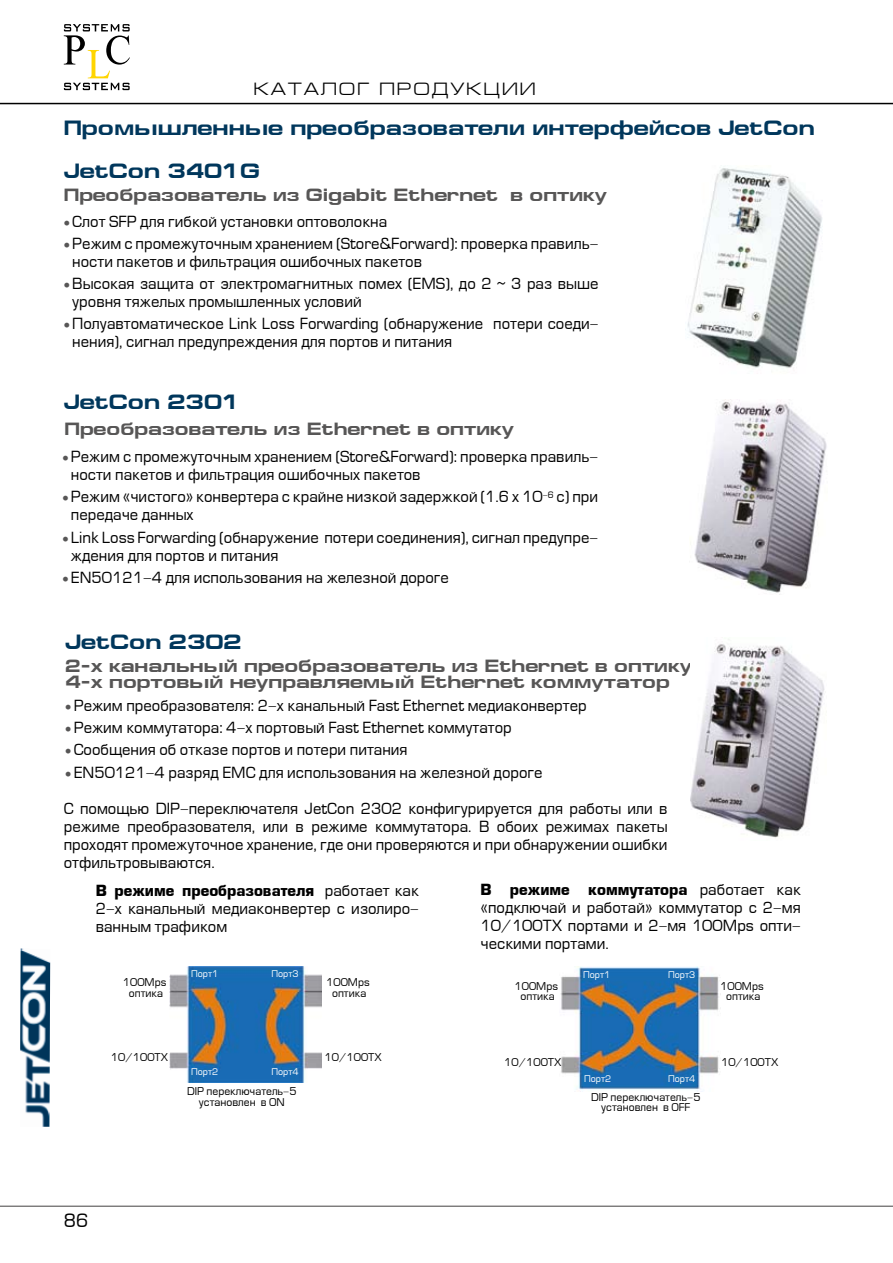
<style>
.page{position:relative;width:893px;height:1263px;background:#fff}
.page>*{position:absolute;margin:0;border:0;box-sizing:border-box;transform-origin:0 0}
.Ogl1{font:700 21px "Europe Ext";color:#00375c}
.Ogl2{font:700 21px "Europe Ext";color:#00375c}
.text{font:700 18px "Europe Ext";color:#575656}
.text-2{font:18px "Europe Ext Normal";letter-spacing:.1em;color:#000}
.t1{font:18px "Europe";color:#000}
.spis_char{font:15px/18px "Europe";color:#000}
.text-3{font:15px/18px "Europe";color:#000;text-align:justify}
.text-4{font:10.5px "Europe";color:#000}
.text-5{font:9px "Europe";color:#fff}
.s1{color:#575656}
.s2{font-weight:700}
</style>
<div class="page">
<svg style="left:64px;top:24px;width:66px;height:66px"></svg>
<hr style="left:0;top:103px;width:893px;height:1px;background:#000">
<hr style="left:0;top:1205px;width:893px;height:2px;background:#575656">
<img style="left:20px;top:948px;width:30px;height:179px">
<img style="left:694px;top:400px;width:133px;height:193px">
<img style="left:685px;top:168px;width:137px;height:200px">
<img style="left:690px;top:639px;width:135px;height:199px">
<img style="left:561px;top:966px;width:159px;height:125px">
<img style="left:170px;top:966px;width:152px;height:116px">
<p class="text-2" style="left:254px;top:79px;width:283px">КАТАЛОГ ПРОДУКЦИИ</p>
<p class="Ogl1" style="left:64px;top:116px;width:753px">Промышленные преобразователи интерфейсов JetCon</p>
<p class="Ogl2" style="left:64px;top:159px;width:198px">JetCon 3401G</p>
<p class="spis_char" style="left:64px;top:213px;width:325px"><span class="s1">•</span> Слот SFP для гибкой установки оптоволокна</p>
<p class="spis_char" style="left:72px;top:235px;width:528px;text-indent:-9px"><span class="s1">•</span> Режим с промежуточным хранением (Store&amp;Forward): проверка правиль&shy;ности пакетов и фильтрация ошибочных пакетов</p>
<p class="spis_char" style="left:72px;top:275px;width:528px;text-indent:-9px"><span class="s1">•</span> Высокая защита от электромагнитных помех (EMS), до 2 ~ 3 раз выше уровня тяжелых промышленных условий</p>
<p class="spis_char" style="left:72px;top:315px;width:528px;text-indent:-9px"><span class="s1">•</span> Полуавтоматическое Link Loss Forwarding (обнаружение потери соеди&shy;нения), сигнал предупреждения для портов и питания</p>
<p class="text" style="left:64px;top:185px;width:545px">Преобразователь из Gigabit Ethernet в оптику</p>
<p class="Ogl2" style="left:64px;top:390px;width:178px">JetCon 2301</p>
<p class="text" style="left:65px;top:419px;width:451px">Преобразователь из Ethernet в оптику</p>
<p class="spis_char" style="left:71px;top:448px;width:529px;text-indent:-9px"><span class="s1">•</span> Режим с промежуточным хранением (Store&amp;Forward): проверка правиль&shy;ности пакетов и фильтрация ошибочных пакетов</p>
<p class="spis_char" style="left:71px;top:489px;width:529px;text-indent:-9px"><span class="s1">•</span> Режим «чистого» конвертера с крайне низкой задержкой (1.6 x 10<sup>-6</sup> с) при передаче данных</p>
<p class="spis_char" style="left:71px;top:529px;width:529px;text-indent:-9px"><span class="s1">•</span> Link Loss Forwarding (обнаружение потери соединения), сигнал предупре&shy;ждения для портов и питания</p>
<p class="spis_char" style="left:62px;top:569px;width:388px"><span class="s1">•</span> EN50121-4 для использования на железной дороге</p>
<p class="Ogl2" style="left:65px;top:630px;width:178px">JetCon 2302</p>
<p class="text" style="left:65px;top:655px;width:628px">2-х канальный преобразователь из Ethernet в оптику</p>
<p class="text" style="left:65px;top:672px;width:606px">4-х портовый неуправляемый Ethernet коммутатор</p>
<p class="spis_char" style="left:65px;top:697px;width:523px"><span class="s1">•</span> Режим преобразователя: 2-х канальный Fast Ethernet медиаконвертер</p>
<p class="spis_char" style="left:65px;top:719px;width:448px"><span class="s1">•</span> Режим коммутатора: 4-х портовый Fast Ethernet коммутатор</p>
<p class="spis_char" style="left:65px;top:742px;width:344px"><span class="s1">•</span> Сообщения об отказе портов и потери питания</p>
<p class="spis_char" style="left:65px;top:764px;width:479px"><span class="s1">•</span> EN50121-4 разряд ЕМС для использования на железной дороге</p>
<p class="text-3" style="left:64px;top:800px;width:605px">С помощью DIP-переключателя JetCon 2302 конфигурируется для работы или в режиме преобразователя, или в режиме коммутатора. В обоих режимах пакеты проходят промежуточное хранение, где они проверяются и при обнаружении ошибки отфильтровываются.</p>
<p class="text-3" style="left:96px;top:882px;width:325px"><span class="s2">В режиме преобразователя</span> работает как 2-х канальный медиаконвертер с изолиро&shy;ванным трафиком</p>
<p class="text-4" style="left:123px;top:977px;width:45px">100Mps</p>
<p class="text-4" style="left:129px;top:987px;width:36px">оптика</p>
<p class="text-5" style="left:191px;top:969px;width:29px">Порт1</p>
<p class="text-5" style="left:271px;top:969px;width:29px">Порт3</p>
<p class="text-4" style="left:111px;top:1052px;width:59px">10/100TX</p>
<p class="text-5" style="left:191px;top:1066px;width:29px">Порт2</p>
<p class="text-5" style="left:271px;top:1066px;width:29px">Порт4</p>
<p class="text-4" style="left:187px;top:1086px;width:111px">DIP переключатель-5</p>
<p class="text-4" style="left:199px;top:1096px;width:87px">установлен в ON</p>
<p class="text-4" style="left:326px;top:977px;width:45px">100Mps</p>
<p class="text-4" style="left:332px;top:987px;width:36px">оптика</p>
<p class="text-4" style="left:325px;top:1052px;width:59px">10/100TX</p>
<p class="t1" style="left:64px;top:1210px;width:26px">86</p>
<p class="text-3" style="left:480px;top:881px;width:322px"><span class="s2">В режиме коммутатора</span> работает как «подключай и работай» коммутатор с 2-мя 10/100TX портами и 2-мя 100Mps опти&shy;ческими портами.</p>
<p class="text-4" style="left:515px;top:980px;width:45px">100Mps</p>
<p class="text-4" style="left:520px;top:991px;width:36px">оптика</p>
<p class="text-5" style="left:583px;top:970px;width:29px">Порт1</p>
<p class="text-5" style="left:668px;top:970px;width:29px">Порт3</p>
<p class="text-4" style="left:720px;top:980px;width:45px">100Mps</p>
<p class="text-4" style="left:726px;top:991px;width:36px">оптика</p>
<p class="text-4" style="left:504px;top:1057px;width:59px">10/100TX</p>
<p class="text-5" style="left:584px;top:1074px;width:29px">Порт2</p>
<p class="text-5" style="left:668px;top:1074px;width:29px">Порт4</p>
<p class="text-4" style="left:591px;top:1091px;width:111px">DIP переключатель-5</p>
<p class="text-4" style="left:601px;top:1102px;width:90px">установлен в OFF</p>
<p class="text-4" style="left:721px;top:1056px;width:59px">10/100TX</p>
</div>
